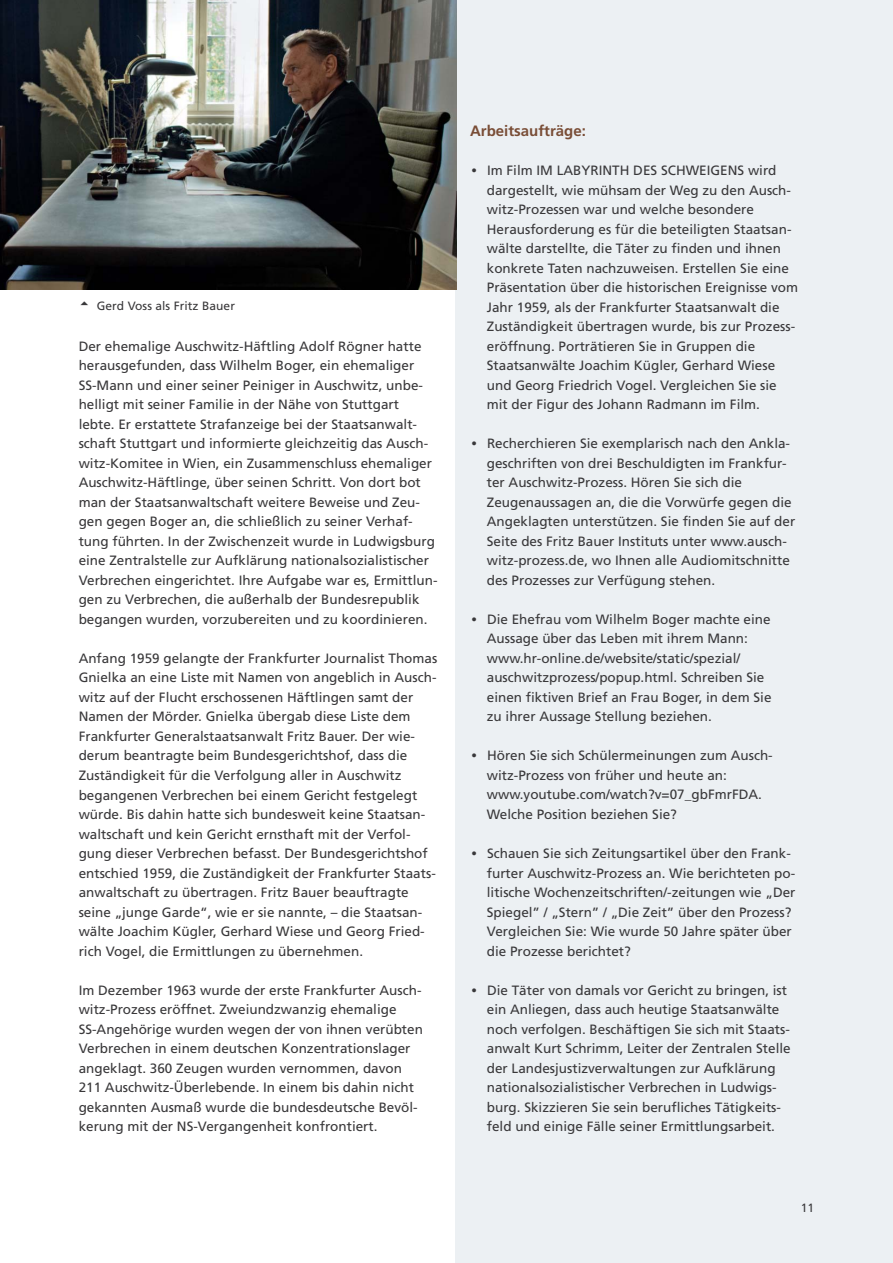
<style>
.page{position:relative;width:893px;height:1263px;background:#fff}
.page>*{position:absolute;margin:0;border:0;box-sizing:border-box;transform-origin:0 0}
.t1{font:700 15px "Frutiger";color:#794d36}
.t2{font:13.5px/19.5px "Frutiger";color:#39383a}
.t3{font:12px "Frutiger";letter-spacing:.005em;color:#39383a}
.s1{font-family:"Menlo"}
</style>
<div class="page">
<div style="left:455px;top:0;width:438px;height:1263px;background:#ecf0f3"></div>
<img style="left:0;top:0;width:456px;height:289px">
<p class="t3" style="left:97px;top:301px;width:140px">Gerd Voss als Fritz Bauer</p>
<p class="t2" style="left:79px;top:338px;width:360px">Der ehemalige Auschwitz-Häftling Adolf Rögner hatte herausgefunden, dass Wilhelm Boger, ein ehemaliger SS-Mann und einer seiner Peiniger in Auschwitz, unbe&shy;helligt mit seiner Familie in der Nähe von Stuttgart lebte. Er erstattete Strafanzeige bei der Staatsanwalt&shy;schaft Stuttgart und informierte gleichzeitig das Ausch&shy;witz-Komitee in Wien, ein Zusammenschluss ehemaliger Auschwitz-Häftlinge, über seinen Schritt. Von dort bot man der Staatsanwaltschaft weitere Beweise und Zeu&shy;gen gegen Boger an, die schließlich zu seiner Verhaf&shy;tung führten. In der Zwischenzeit wurde in Ludwigsburg eine Zentralstelle zur Aufklärung nationalsozialistischer Verbrechen eingerichtet. Ihre Aufgabe war es, Ermittlun&shy;gen zu Verbrechen, die außerhalb der Bundesrepublik begangen wurden, vorzubereiten und zu koordinieren.</p>
<p class="t2" style="left:79px;top:650px;width:360px">Anfang 1959 gelangte der Frankfurter Journalist Thomas Gnielka an eine Liste mit Namen von angeblich in Ausch - witz auf der Flucht erschossenen Häftlingen samt der Namen der Mörder. Gnielka übergab diese Liste dem Frankfurter Generalstaatsanwalt Fritz Bauer. Der wie&shy;derum beantragte beim Bundesgerichtshof, dass die Zuständigkeit für die Verfolgung aller in Auschwitz begangenen Verbrechen bei einem Gericht festgelegt würde. Bis dahin hatte sich bundesweit keine Staatsan&shy;waltschaft und kein Gericht ernsthaft mit der Verfol&shy;gung dieser Verbrechen befasst. Der Bundesgerichtshof entschied 1959, die Zuständigkeit der Frankfurter Staats&shy;anwaltschaft zu übertragen. Fritz Bauer beauftragte seine „junge Garde“, wie er sie nannte, – die Staatsan&shy;wälte Joachim Kügler, Gerhard Wiese und Georg Fried&shy;rich Vogel, die Ermittlungen zu übernehmen.</p>
<p class="t2" style="left:79px;top:981px;width:346px">Im Dezember 1963 wurde der erste Frankfurter Ausch&shy;witz-Prozess eröffnet. Zweiundzwanzig ehemalige SS-Angehörige wurden wegen der von ihnen verübten Verbrechen in einem deutschen Konzentrationslager angeklagt. 360 Zeugen wurden vernommen, davon 211 Auschwitz-Überlebende. In einem bis dahin nicht gekannten Ausmaß wurde die bundesdeutsche Bevöl - kerung mit der NS-Vergangenheit konfrontiert.</p>
<p class="t1" style="left:470px;top:125px;width:117px">Arbeitsaufträge:</p>
<p class="t2" style="left:487px;top:162px;width:313px;text-indent:-17px"><span class="s1">∙</span> Im Film IM LABYRINTH DES SCHWEIGENS wird dargestellt, wie mühsam der Weg zu den Ausch&shy;witz-Prozessen war und welche besondere Herausforderung es für die beteiligten Staatsan&shy;wälte darstellte, die Täter zu finden und ihnen konkrete Taten nachzuweisen. Erstellen Sie eine Präsentation über die historischen Ereignisse vom Jahr 1959, als der Frankfurter Staatsanwalt die Zuständigkeit übertragen wurde, bis zur Prozess&shy;eröffnung. Porträtieren Sie in Gruppen die Staatsanwälte Joachim Kügler, Gerhard Wiese und Georg Friedrich Vogel. Vergleichen Sie sie mit der Figur des Johann Radmann im Film.</p>
<p class="t2" style="left:487px;top:435px;width:310px;text-indent:-17px"><span class="s1">∙</span> Recherchieren Sie exemplarisch nach den Ankla&shy;geschriften von drei Beschuldigten im Frankfur&shy;ter Auschwitz-Prozess. Hören Sie sich die Zeugenaussagen an, die die Vorwürfe gegen die Angeklagten unterstützen. Sie finden Sie auf der Seite des Fritz Bauer Instituts unter www.ausch&shy;witz-prozess.de, wo Ihnen alle Audiomitschnitte des Prozesses zur Verfügung stehen.</p>
<p class="t2" style="left:487px;top:611px;width:286px;text-indent:-17px"><span class="s1">∙</span> Die Ehefrau vom Wilhelm Boger machte eine Aussage über das Leben mit ihrem Mann: www.hr-online.de/website/static/spezial/ auschwitzprozess/popup.html. Schreiben Sie einen fiktiven Brief an Frau Boger, in dem Sie zu ihrer Aussage Stellung beziehen.</p>
<p class="t2" style="left:487px;top:747px;width:287px;text-indent:-17px"><span class="s1">∙</span> Hören Sie sich Schülermeinungen zum Ausch&shy;witz-Prozess von früher und heute an: www.youtube.com/watch?v=07_gbFmrFDA.<br>Welche Position beziehen Sie?</p>
<p class="t2" style="left:487px;top:844px;width:310px;text-indent:-17px"><span class="s1">∙</span> Schauen Sie sich Zeitungsartikel über den Frank&shy;furter Auschwitz-Prozess an. Wie berichteten po&shy;litische Wochenzeitschriften/-zeitungen wie „Der Spiegel” / „Stern” / „Die Zeit” über den Prozess?<br>Vergleichen Sie: Wie wurde 50 Jahre später über die Prozesse berichtet?</p>
<p class="t2" style="left:487px;top:981px;width:305px;text-indent:-17px"><span class="s1">∙</span> Die Täter von damals vor Gericht zu bringen, ist ein Anliegen, dass auch heutige Staatsanwälte noch verfolgen. Beschäftigen Sie sich mit Staats&shy;anwalt Kurt Schrimm, Leiter der Zentralen Stelle der Landesjustizverwaltungen zur Aufklärung nationalsozialistischer Verbrechen in Ludwigs&shy;burg. Skizzieren Sie sein berufliches Tätigkeits&shy;feld und einige Fälle seiner Ermittlungsarbeit.</p>
<p class="t3" style="left:801px;top:1203px;width:15px">11</p>
</div>
